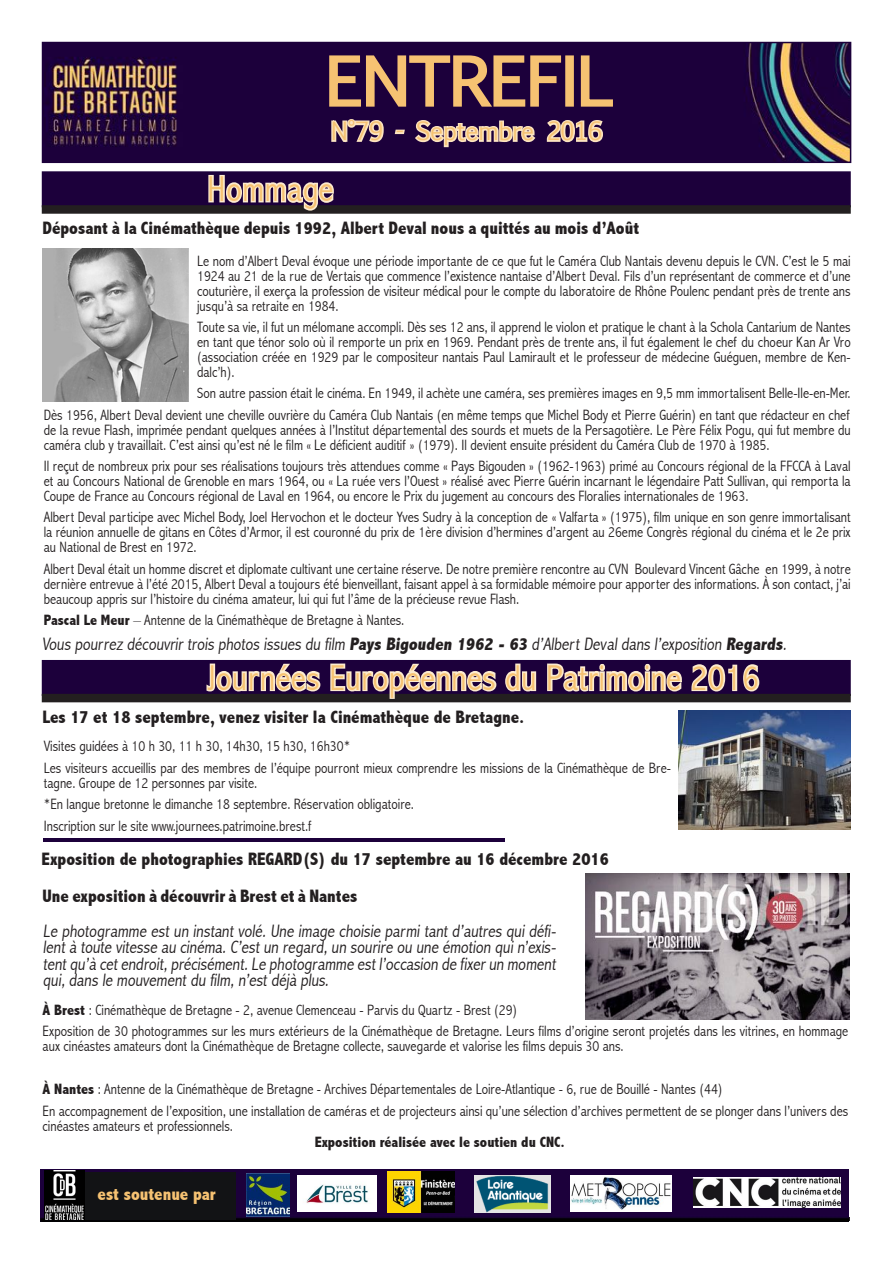
<style>
.page{position:relative;width:893px;height:1263px;background:#fff}
.page>*{position:absolute;margin:0;border:0;box-sizing:border-box;transform-origin:0 0}
.t1{font:63px "Euphemia UCAS";color:#f6c272;scale:1.08 1}
.t2{font:300 condensed 36px "Abadi";letter-spacing:.02em;color:#f6c272}
.t3{font:24px "Euphemia UCAS";color:#f6c272}
.t4{font:300 condensed 18px/16.5px "Abadi";color:#231f20;text-align:justify}
.t5{font:800 condensed 18px "Abadi";color:#231f20}
.t6{font:800 condensed 18px "Abadi";color:#f6c272}
.t7{font:300 condensed 15px/15px "Abadi";color:#231f20;text-align:justify}
.t8{font:800 condensed 15px "Abadi";color:#231f20}
.s1{font-weight:800}
</style>
<div class="page">
<div style="left:42px;top:171px;width:809px;height:36px;background:#1c003b"></div>
<div style="left:42px;top:205px;width:809px;height:9px;background:#231f20"></div>
<div style="left:42px;top:660px;width:809px;height:36px;background:#1c003b"></div>
<div style="left:42px;top:694px;width:809px;height:8px;background:#231f20"></div>
<svg style="left:208px;top:174px;width:126px;height:37px"></svg>
<svg style="left:206px;top:663px;width:115px;height:29px"></svg>
<svg style="left:330px;top:663px;width:207px;height:36px"></svg>
<svg style="left:547px;top:663px;width:213px;height:29px"></svg>
<img style="left:45px;top:45px;width:803px;height:115px">
<div style="left:42px;top:42px;width:809px;height:121px;border:2px solid #1c003b"></div>
<svg style="left:328px;top:54px;width:235px;height:55px;background:#623e4c"></svg>
<div style="left:565px;top:55px;width:9px;height:52px;border:3px solid #f6c272"></div>
<svg style="left:579px;top:54px;width:35px;height:54px;background:#512f48"></svg>
<svg style="left:330px;top:115px;width:56px;height:33px;background:#71576e"></svg>
<div style="left:395px;top:130px;width:10px;height:4px;border:3px solid #fbe4c1"></div>
<svg style="left:413px;top:118px;width:124px;height:54px;background:#735d78"></svg>
<svg style="left:544px;top:118px;width:61px;height:26px;background:#8b727e"></svg>
<img style="left:40px;top:1169px;width:808px;height:52px">
<img style="left:246px;top:1174px;width:43px;height:43px">
<img style="left:298px;top:1175px;width:79px;height:37px">
<img style="left:474px;top:1175px;width:76px;height:37px">
<img style="left:693px;top:1178px;width:148px;height:30px">
<div style="left:45px;top:1173px;width:190px;height:47px;background:#121315"></div>
<img style="left:571px;top:1175px;width:100px;height:37px">
<img style="left:388px;top:1171px;width:66px;height:42px">
<img style="left:45px;top:1170px;width:39px;height:49px">
<img style="left:42px;top:248px;width:146px;height:153px">
<img style="left:678px;top:710px;width:173px;height:119px">
<hr style="left:43px;top:838px;width:461px;height:4px;background:#1c003b">
<img style="left:586px;top:873px;width:263px;height:146px">
<h1 class="t1" style="left:326px;top:36px;width:267px">ENTREFIL</h1>
<h3 class="t3" style="left:331px;top:114px;width:273px">N°79 - Septembre 2016</h3>
<h2 class="t2" style="left:208px;top:169px;width:127px">Hommage</h2>
<p class="t5" style="left:42px;top:218px;width:598px">Déposant à la Cinémathèque depuis 1992, Albert Deval nous a quittés au mois d’Août</p>
<p class="t7" style="left:197px;top:254px;width:655px">Le nom d’Albert Deval évoque une période importante de ce que fut le Caméra Club Nantais devenu depuis le CVN. C’est le 5 mai 1924 au 21 de la rue de Vertais que commence l’existence nantaise d’Albert Deval. Fils d’un représentant de commerce et d’une couturière, il exerça la profession de visiteur médical pour le compte du laboratoire de Rhône Poulenc pendant près de trente ans jusqu’à sa retraite en 1984.</p>
<p class="t7" style="left:197px;top:320px;width:655px">Toute sa vie, il fut un mélomane accompli. Dès ses 12 ans, il apprend le violon et pratique le chant à la Schola Cantarium de Nantes en tant que ténor solo où il remporte un prix en 1969. Pendant près de trente ans, il fut également le chef du choeur Kan Ar Vro (association créée en 1929 par le compositeur nantais Paul Lamirault et le professeur de médecine Guéguen, membre de Ken&shy;dalc’h).</p>
<p class="t7" style="left:44px;top:383px;width:808px;line-height:21.3px;text-align:right">Son autre passion était le cinéma. En 1949, il achète une caméra, ses premières images en 9,5 mm immortalisent Belle-Ile-en-Mer.<br>Dès 1956, Albert Deval devient une cheville ouvrière du Caméra Club Nantais (en même temps que Michel Body et Pierre Guérin) en tant que rédacteur en chef</p>
<p class="t7" style="left:44px;top:423px;width:808px">de la revue Flash, imprimée pendant quelques années à l’Institut départemental des sourds et muets de la Persagotière. Le Père Félix Pogu, qui fut membre du caméra club y travaillait. C’est ainsi qu’est né le film « Le déficient auditif » (1979). Il devient ensuite président du Caméra Club de 1970 à 1985.</p>
<p class="t7" style="left:44px;top:459px;width:808px">Il reçut de nombreux prix pour ses réalisations toujours très attendues comme « Pays Bigouden » (1962-1963) primé au Concours régional de la FFCCA à Laval et au Concours National de Grenoble en mars 1964, ou « La ruée vers l’Ouest » réalisé avec Pierre Guérin incarnant le légendaire Patt Sullivan, qui remporta la Coupe de France au Concours régional de Laval en 1964, ou encore le Prix du jugement au concours des Floralies internationales de 1963.</p>
<p class="t7" style="left:44px;top:510px;width:808px">Albert Deval participe avec Michel Body, Joel Hervochon et le docteur Yves Sudry à la conception de « Valfarta » (1975), film unique en son genre immortalisant la réunion annuelle de gitans en Côtes d’Armor, il est couronné du prix de 1ère division d’hermines d’argent au 26eme Congrès régional du cinéma et le 2e prix au National de Brest en 1972.</p>
<p class="t7" style="left:44px;top:562px;width:808px">Albert Deval était un homme discret et diplomate cultivant une certaine réserve. De notre première rencontre au CVN Boulevard Vincent Gâche en 1999, à notre dernière entrevue à l’été 2015, Albert Deval a toujours été bienveillant, faisant appel à sa formidable mémoire pour apporter des informations. À son contact, j’ai beaucoup appris sur l’histoire du cinéma amateur, lui qui fut l’âme de la précieuse revue Flash.</p>
<p class="t7" style="left:44px;top:613px;width:362px"><span class="s1">Pascal Le Meur</span> – Antenne de la Cinémathèque de Bretagne à Nantes.</p>
<p class="t4" style="left:42px;top:637px;width:749px">Vous pourrez découvrir trois photos issues du film <span class="s1">Pays Bigouden 1962 - 63</span> d’Albert Deval dans l’exposition <span class="s1">Regards</span>.</p>
<h2 class="t2" style="left:208px;top:658px;width:553px">Journées Européennes du Patrimoine 2016</h2>
<p class="t5" style="left:43px;top:708px;width:483px">Les 17 et 18 septembre, venez visiter la Cinémathèque de Bretagne.</p>
<p class="t7" style="left:44px;top:736px;width:629px;line-height:21.5px">Visites guidées à 10 h 30, 11 h 30, 14h30, 15 h30, 16h30*<br>Les visiteurs accueillis par des membres de l’équipe pourront mieux comprendre les missions de la Cinémathèque de Bre-</p>
<p class="t7" style="left:44px;top:772px;width:372px;line-height:21.5px;text-align:left">tagne. Groupe de 12 personnes par visite.<br>*En langue bretonne le dimanche 18 septembre. Réservation obligatoire.<br>Inscription sur le site www.journees.patrimoine.brest.f</p>
<p class="t5" style="left:42px;top:850px;width:569px">Exposition de photographies REGARD(S) du 17 septembre au 16 décembre 2016</p>
<p class="t5" style="left:43px;top:886px;width:316px">Une exposition à découvrir à Brest et à Nantes</p>
<p class="t4" style="left:43px;top:923px;width:517px">Le photogramme est un instant volé. Une image choisie parmi tant d’autres qui défi&shy;lent à toute vitesse au cinéma. C’est un regard, un sourire ou une émotion qui n’exis&shy;tentqu’à cetendroit,précisément.Le photogramme estl’occasion de fixer un moment qui, dans le mouvement du film, n’est déjà plus.</p>
<p class="t7" style="left:43px;top:1000px;width:807px;line-height:21.5px"><span class="s1">À Brest</span> : Cinémathèque de Bretagne - 2, avenue Clemenceau - Parvis du Quartz - Brest (29)<br>Exposition de 30 photogrammes sur les murs extérieurs de la Cinémathèque de Bretagne. Leurs films d’origine seront projetés dans les vitrines, en hommage</p>
<p class="t7" style="left:43px;top:1039px;width:582px">aux cinéastes amateurs dont la Cinémathèque de Bretagne collecte, sauvegarde et valorise les films depuis 30 ans.</p>
<p class="t7" style="left:43px;top:1079px;width:807px;line-height:21.5px"><span class="s1">À Nantes</span> : Antenne de la Cinémathèque de Bretagne - Archives Départementales de Loire-Atlantique - 6, rue de Bouillé - Nantes (44)<br>En accompagnement de l’exposition, une installation de caméras et de projecteurs ainsi qu’une sélection d’archives permettent de se plonger dans l’univers des</p>
<p class="t7" style="left:43px;top:1118px;width:192px">cinéastes amateurs et professionnels.</p>
<p class="t6" style="left:98px;top:1185px;width:120px">est soutenue par</p>
<p class="t8" style="left:315px;top:1133px;width:252px">Exposition réalisée avec le soutien du CNC.</p>
</div>
